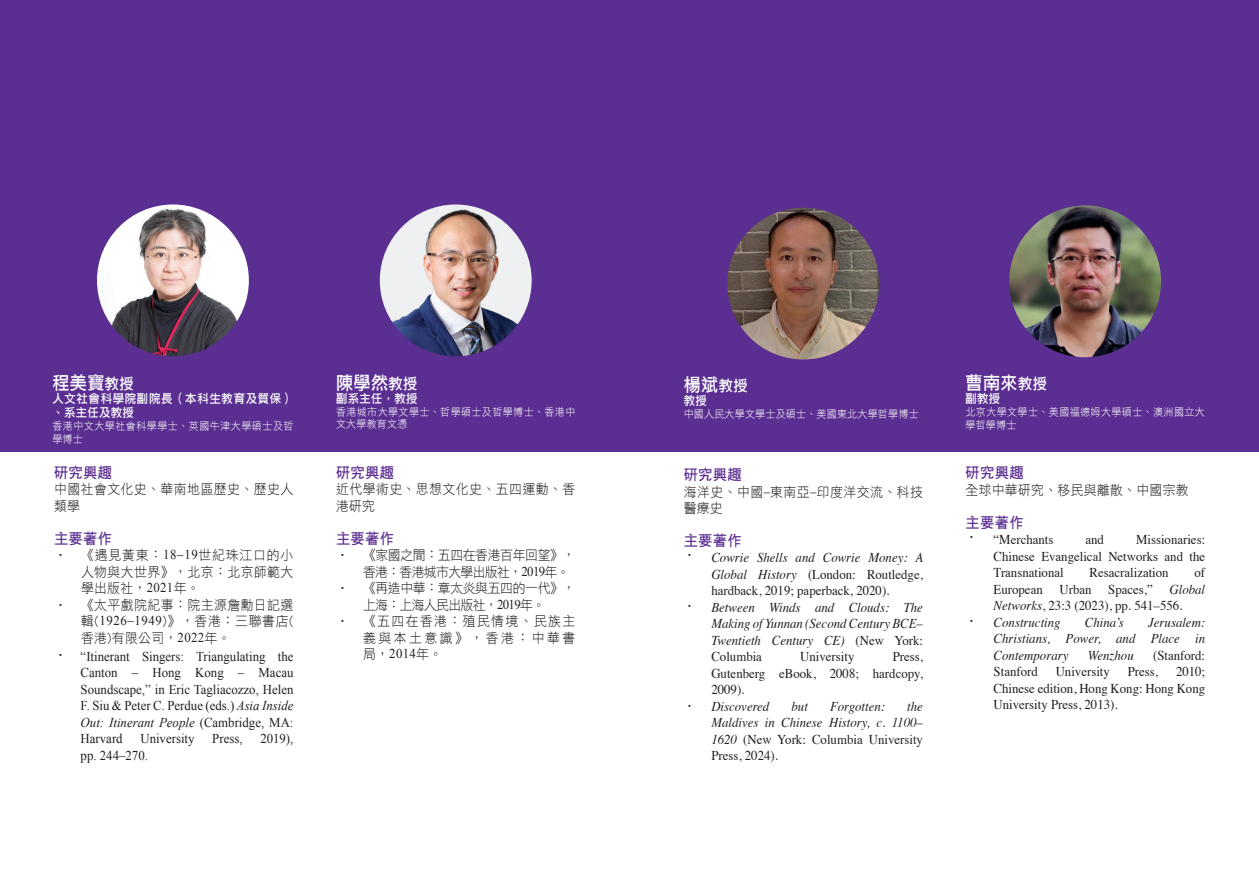
<style>
.page{position:relative;width:1259px;height:893px;background:#fff}
.page>*{position:absolute;margin:0;border:0;box-sizing:border-box;transform-origin:0 0}
.t1{font:18px "DF Li Hei W5 EP B5";letter-spacing:.025em;color:#fff;scale:.95 1}
.t2{font:15px "DF Hei W7 EP B5";letter-spacing:.025em;color:#5b2e91;scale:.95 1}
.t3{font:13.5px/16.5px "Times";color:#231f20;text-align:justify;scale:.95 1}
.t4{font:italic 13.5px/16.5px "Times";color:#231f20;text-align:justify;scale:.95 1}
.t5{font:13.5px/16.5px "Times New Roman";color:#231f20;text-align:justify;scale:.95 1}
.t6{font:13.5px/16.5px "DF Hei W3 EP B5";letter-spacing:.035em;color:#231f20;scale:.95 1}
.t7{font:13.5px/16.5px "DF Hei W3 EP B5";letter-spacing:-.03em;color:#231f20;scale:.95 1}
.t8{font:13.5px/16.5px "DF Hei W3 EP B5";letter-spacing:.11em;color:#231f20;text-align:right;scale:.95 1}
.t9{font:12px/14.4px "DF Li Hei W5 EP B5";letter-spacing:.06em;color:#fff;scale:.95 1}
.t10{font:10.5px/12.6px "DF Hei W3 EP B5";letter-spacing:.045em;color:#fff;scale:.95 1}
.t11{font:10.5px "DF Hei W3 EP B5";letter-spacing:.025em;color:#fff;scale:.95 1}
.s1{font-size:15px}
.s2{font-family:"Times New Roman"}
.s3{font-style:italic}
.s4{font-family:"Times"}
.s5{font-style:normal}
</style>
<div class="page">
<div style="left:0;top:0;width:1259px;height:452px;background:#5b2e91"></div>
<img style="left:380px;top:204px;width:152px;height:152px;border-radius:76px">
<img style="left:97px;top:204px;width:152px;height:152px;border-radius:76px">
<img style="left:727px;top:208px;width:152px;height:151px;border-radius:76px">
<img style="left:1009px;top:205px;width:152px;height:152px;border-radius:76px">
<h1 class="t1" style="left:52px;top:373px;width:87px">程美寶<span class="s1">教授</span></h1>
<p class="t9" style="left:52px;top:391px;width:255px">人文社會科學院副院長（本科生教育及質保）、系主任及教授</p>
<p class="t10" style="left:52px;top:420px;width:255px">香港中文大學社會科學學士、英國牛津大學碩士及哲學博士</p>
<p class="t2" style="left:54px;top:465px;width:63px">研究興趣</p>
<p class="t6" style="left:54px;top:481px;width:253px">中國社會文化史、華南地區歷史、歷史人類學</p>
<p class="t2" style="left:54px;top:531px;width:63px">主要著作</p>
<p class="t6" style="left:81px;top:547px;width:225px;text-align:justify;text-indent:-27px">• 《遇見黃東：<span class="s2">18–19</span>世紀珠江口的小人物與大世界》，北京：北京師範大學出版社，<span class="s2">2021</span>年。</p>
<p class="t6" style="left:81px;top:596px;width:225px;text-align:justify;text-indent:-27px">• 《太平戲院紀事：院主源詹勳日記選輯(<span class="s2">1926–1949</span>)》，香港：三聯書店(香港)有限公司，<span class="s2">2022</span>年。</p>
<h1 class="t1" style="left:336px;top:373px;width:87px">陳學然<span class="s1">教授</span></h1>
<p class="t9" style="left:336px;top:391px;width:87px">副系主任，教授</p>
<p class="t10" style="left:336px;top:405px;width:253px">香港城市大學文學士、哲學碩士及哲學博士、香港中文大學教育文憑</p>
<p class="t2" style="left:336px;top:465px;width:63px">研究興趣</p>
<p class="t6" style="left:336px;top:481px;width:253px">近代學術史、思想文化史、五四運動、香港研究</p>
<p class="t2" style="left:336px;top:531px;width:63px">主要著作</p>
<p class="t7" style="left:363px;top:547px;width:225px;text-indent:-27px">• 《家國之間：五四在香港百年回望》，香港：香港城市大學出版社，<span class="s2">2019</span>年。</p>
<p class="t7" style="left:336px;top:580px;width:253px;text-align:center">• 《再造中華：章太炎與五四的一代》，上海：上海人民出版社，<span class="s2">2019</span>年。</p>
<p class="t8" style="left:336px;top:613px;width:253px">• 《五四在香港：殖民情境、民族主義與本土意識》，香港：中華書</p>
<p class="t6" style="left:54px;top:647px;width:15px">•</p>
<p class="t5" style="left:81px;top:648px;width:225px">“Itinerant Singers: Triangulating the</p>
<p class="t6" style="left:363px;top:646px;width:85px">局，<span class="s2">2014</span>年。</p>
<p class="t5" style="left:81px;top:664px;width:225px">Canton – Hong Kong – Macau Soundscape,” in Eric Tagliacozzo, Helen F. Siu &amp; Peter C. Perdue (eds.) <span class="s3">Asia Inside Out: Itinerant People</span> (Cambridge, MA:<br>Harvard</p>
<p class="t5" style="left:140px;top:730px;width:58px">University</p>
<p class="t5" style="left:212px;top:730px;width:33px">Press,</p>
<p class="t5" style="left:260px;top:730px;width:36px">2019),</p>
<p class="t5" style="left:81px;top:747px;width:72px">pp. 244–270.</p>
<h1 class="t1" style="left:683px;top:375px;width:69px">楊斌<span class="s1">教授</span></h1>
<p class="t9" style="left:683px;top:393px;width:26px">教授</p>
<p class="t11" style="left:683px;top:408px;width:249px">中國人民大學文學士及碩士、美國東北大學哲學博士</p>
<p class="t2" style="left:683px;top:467px;width:63px">研究興趣</p>
<p class="t6" style="left:683px;top:483px;width:253px">海洋史、中國<span class="s4">–</span>東南亞<span class="s4">–</span>印度洋交流、科技醫療史</p>
<p class="t2" style="left:683px;top:533px;width:63px">主要著作</p>
<p class="t6" style="left:683px;top:547px;width:15px">•</p>
<p class="t6" style="left:683px;top:597px;width:15px">•</p>
<p class="t6" style="left:683px;top:698px;width:15px">•</p>
<p class="t3" style="left:711px;top:548px;width:224px"><span class="s3">Cowrie Shells and Cowrie Money: A Global History</span> (London: Routledge, hardback, 2019; paperback, 2020).</p>
<p class="t4" style="left:711px;top:598px;width:224px">Between Winds and Clouds: The Making of Yunnan (Second Century BCE– Twentieth Century CE) <span class="s5">(New York:<br>Columbia</span></p>
<p class="t3" style="left:800px;top:647px;width:58px">University</p>
<p class="t3" style="left:711px;top:647px;width:224px;text-indent:181px">Press, Gutenberg eBook, 2008; hardcopy, 2009).</p>
<p class="t4" style="left:711px;top:697px;width:62px">Discovered</p>
<p class="t4" style="left:791px;top:697px;width:19px">but</p>
<p class="t4" style="left:830px;top:697px;width:60px">Forgotten:</p>
<p class="t4" style="left:711px;top:697px;width:224px;text-indent:196px">the Maldives in Chinese History, c. 1100– 1620 <span class="s5">(New York: Columbia University Press, 2024).</span></p>
<h1 class="t1" style="left:965px;top:373px;width:87px">曹南來<span class="s1">教授</span></h1>
<p class="t9" style="left:965px;top:391px;width:38px">副教授</p>
<p class="t10" style="left:965px;top:405px;width:253px">北京大學文學士、美國福德姆大學碩士、澳洲國立大學哲學博士</p>
<p class="t2" style="left:965px;top:465px;width:63px">研究興趣</p>
<p class="t6" style="left:965px;top:481px;width:236px">全球中華研究、移民與離散、中國宗教</p>
<p class="t2" style="left:965px;top:515px;width:63px">主要著作</p>
<p class="t6" style="left:965px;top:529px;width:15px">•</p>
<p class="t6" style="left:965px;top:613px;width:15px">•</p>
<p class="t3" style="left:993px;top:530px;width:64px">“Merchants</p>
<p class="t3" style="left:1085px;top:530px;width:21px">and</p>
<p class="t3" style="left:993px;top:530px;width:224px;text-indent:142px">Missionaries:<br>Chinese Evangelical Networks and the Transnational</p>
<p class="t3" style="left:1089px;top:563px;width:85px">Resacralization</p>
<p class="t3" style="left:993px;top:563px;width:224px;text-align:left;text-indent:201px">of<br>European Urban Spaces,” <span class="s3">Global<br>Networks</span>, 23:3 (2023), pp. 541–556.<br><span class="s3">Constructing</span></p>
<p class="t4" style="left:993px;top:613px;width:224px;text-indent:155px">Jerusalem:<br>Christians, Power, and Place in Contemporary</p>
<p class="t4" style="left:1085px;top:613px;width:43px">China’s</p>
<p class="t4" style="left:1088px;top:646px;width:50px">Wenzhou</p>
<p class="t3" style="left:1153px;top:646px;width:56px">(Stanford:</p>
<p class="t3" style="left:993px;top:662px;width:48px">Stanford</p>
<p class="t3" style="left:1055px;top:662px;width:58px">University</p>
<p class="t3" style="left:1127px;top:662px;width:33px">Press,</p>
<p class="t3" style="left:993px;top:662px;width:224px;text-indent:182px">2010; Chinese edition, Hong Kong: Hong Kong University Press, 2013).</p>
</div>
